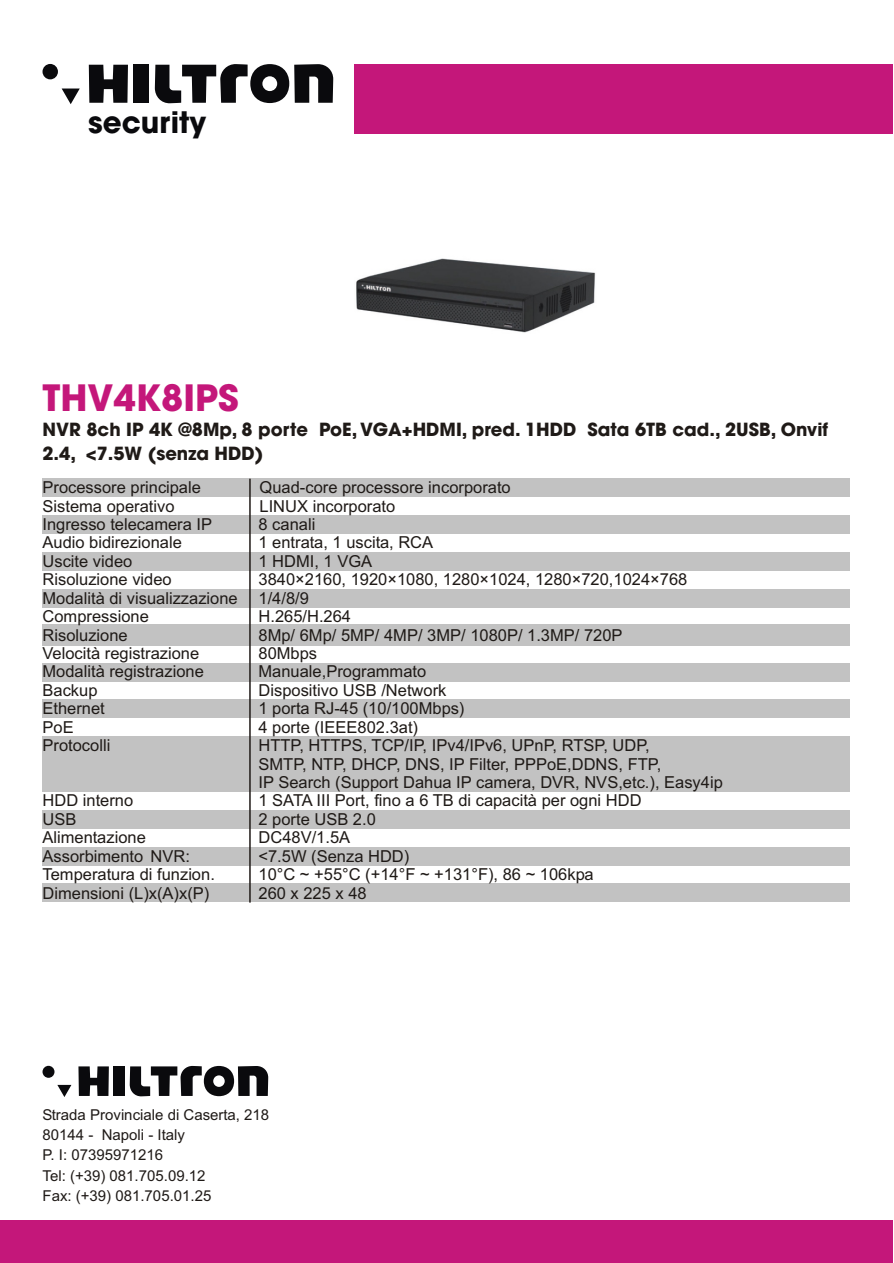
<style>
.page{position:relative;width:894px;height:1263px;background:#fff}
.page>*{position:absolute;margin:0;border:0;box-sizing:border-box;transform-origin:0 0}
.t1{font:700 36px "Avant Garde LT Medium";color:#c4177a}
.t2{font:700 29.4px "Avant Garde LT Medium";color:#0a0a0d}
.t3{font:700 18px/23.2px "Avant Garde LT Medium";color:#1f1a17}
.t4{font:16.5px/18.5px "Arial";color:#1f1a17}
.t5{font:15px/20.1px "Arial";color:#1f1a17}
</style>
<div class="page">
<div style="left:43px;top:736px;width:807px;height:56px;background:#c2c2c2"></div>
<div style="left:43px;top:663px;width:807px;height:19px;background:#c2c2c2"></div>
<div style="left:43px;top:624px;width:807px;height:22px;background:#c2c2c2"></div>
<div style="left:43px;top:883px;width:807px;height:19px;background:#c2c2c2"></div>
<div style="left:43px;top:847px;width:807px;height:19px;background:#c2c2c2"></div>
<div style="left:43px;top:810px;width:807px;height:18px;background:#c2c2c2"></div>
<div style="left:43px;top:699px;width:807px;height:19px;background:#c2c2c2"></div>
<div style="left:43px;top:589px;width:807px;height:18px;background:#c2c2c2"></div>
<div style="left:43px;top:552px;width:807px;height:19px;background:#c2c2c2"></div>
<div style="left:43px;top:515px;width:807px;height:19px;background:#c2c2c2"></div>
<div style="left:43px;top:478px;width:807px;height:19px;background:#c2c2c2"></div>
<div style="left:43px;top:64px;width:15px;height:15px;background:#0a0a0d;border-radius:50%"></div>
<svg style="left:62px;top:89px;width:18px;height:15px"></svg>
<svg style="left:89px;top:65px;width:39px;height:38px"></svg>
<div style="left:134px;top:65px;width:15px;height:38px;background:#0a0a0d"></div>
<svg style="left:155px;top:64px;width:178px;height:39px"></svg>
<hr style="left:249px;top:479px;width:2px;height:424px;background:#1f1a17">
<div style="left:43px;top:1066px;width:12px;height:12px;background:#0a0a0d;border-radius:50%"></div>
<svg style="left:57px;top:1085px;width:14px;height:12px"></svg>
<svg style="left:78px;top:1066px;width:31px;height:30px"></svg>
<div style="left:114px;top:1066px;width:11px;height:30px;background:#0a0a0d"></div>
<svg style="left:130px;top:1066px;width:138px;height:31px"></svg>
<div style="left:354px;top:64px;width:539px;height:70px;background:#c4177a"></div>
<div style="left:0;top:1220px;width:893px;height:43px;background:#c4177a"></div>
<img style="left:356px;top:258px;width:240px;height:75px">
<h2 class="t2" style="left:88px;top:112px;width:120px">security</h2>
<h1 class="t1" style="left:43px;top:385px;width:198px">THV4K8IPS</h1>
<p class="t3" style="left:43px;top:420px;width:787px">NVR 8ch IP 4K @8Mp, 8 porte PoE, VGA+HDMI, pred. 1HDD Sata 6TB cad., 2USB, Onvif<br>2.4, &lt;7.5W (senza HDD)</p>
<p class="t4" style="left:43px;top:480px;width:160px">Processore principale</p>
<p class="t4" style="left:260px;top:480px;width:253px">Quad-core processore incorporato</p>
<p class="t4" style="left:43px;top:498px;width:134px">Sistema operativo</p>
<p class="t4" style="left:260px;top:498px;width:137px">LINUX incorporato</p>
<p class="t4" style="left:43px;top:517px;width:171px">Ingresso telecamera IP</p>
<p class="t4" style="left:259px;top:517px;width:58px">8 canali</p>
<p class="t4" style="left:43px;top:535px;width:141px">Audio bidirezionale</p>
<p class="t4" style="left:259px;top:535px;width:176px">1 entrata, 1 uscita, RCA</p>
<p class="t4" style="left:43px;top:553px;width:91px">Uscite video</p>
<p class="t4" style="left:259px;top:553px;width:115px">1 HDMI, 1 VGA</p>
<p class="t4" style="left:43px;top:572px;width:131px">Risoluzione video</p>
<p class="t4" style="left:259px;top:572px;width:430px">3840×2160, 1920×1080, 1280×1024, 1280×720,1024×768</p>
<p class="t4" style="left:43px;top:590px;width:197px">Modalità di visualizzazione</p>
<p class="t4" style="left:259px;top:590px;width:52px">1/4/8/9</p>
<p class="t4" style="left:43px;top:609px;width:108px">Compressione</p>
<p class="t4" style="left:259px;top:609px;width:94px">H.265/H.264</p>
<p class="t4" style="left:43px;top:627px;width:87px">Risoluzione</p>
<p class="t4" style="left:259px;top:627px;width:366px">8Mp/ 6Mp/ 5MP/ 4MP/ 3MP/ 1080P/ 1.3MP/ 720P</p>
<p class="t4" style="left:43px;top:646px;width:158px">Velocità registrazione</p>
<p class="t4" style="left:259px;top:646px;width:60px">80Mbps</p>
<p class="t4" style="left:43px;top:664px;width:163px">Modalità registrazione</p>
<p class="t4" style="left:259px;top:664px;width:169px">Manuale,Programmato</p>
<p class="t4" style="left:43px;top:682px;width:57px">Backup</p>
<p class="t4" style="left:259px;top:682px;width:189px">Dispositivo USB /Network</p>
<p class="t4" style="left:43px;top:701px;width:64px">Ethernet</p>
<p class="t4" style="left:259px;top:701px;width:207px">1 porta RJ-45 (10/100Mbps)</p>
<p class="t4" style="left:43px;top:719px;width:33px">PoE</p>
<p class="t4" style="left:259px;top:719px;width:161px">4 porte (IEEE802.3at)</p>
<p class="t4" style="left:43px;top:738px;width:69px">Protocolli</p>
<p class="t4" style="left:259px;top:738px;width:466px">HTTP, HTTPS, TCP/IP, IPv4/IPv6, UPnP, RTSP, UDP,<br>SMTP, NTP, DHCP, DNS, IP Filter, PPPoE,DDNS, FTP,<br>IP Search (Support Dahua IP camera, DVR, NVS,etc.), Easy4ip</p>
<p class="t4" style="left:43px;top:793px;width:92px">HDD interno</p>
<p class="t4" style="left:259px;top:793px;width:385px">1 SATA III Port, fino a 6 TB di capacità per ogni HDD</p>
<p class="t4" style="left:43px;top:811px;width:35px">USB</p>
<p class="t4" style="left:259px;top:811px;width:119px">2 porte USB 2.0</p>
<p class="t4" style="left:43px;top:830px;width:105px">Alimentazione</p>
<p class="t4" style="left:259px;top:830px;width:93px">DC48V/1.5A</p>
<p class="t4" style="left:43px;top:848px;width:149px">Assorbimento NVR:</p>
<p class="t4" style="left:259px;top:848px;width:152px">&lt;7.5W (Senza HDD)</p>
<p class="t4" style="left:43px;top:867px;width:174px">Temperatura di funzion.</p>
<p class="t4" style="left:259px;top:867px;width:337px">10°C ~ +55°C (+14°F ~ +131°F), 86 ~ 106kpa</p>
<p class="t4" style="left:43px;top:885px;width:168px">Dimensioni (L)x(A)x(P)</p>
<p class="t4" style="left:259px;top:885px;width:110px">260 x 225 x 48</p>
<p class="t5" style="left:43px;top:1106px;width:228px">Strada Provinciale di Caserta, 218<br>80144 - Napoli - Italy<br>P. I: 07395971216<br>Tel: (+39) 081.705.09.12<br>Fax: (+39) 081.705.01.25</p>
</div>
